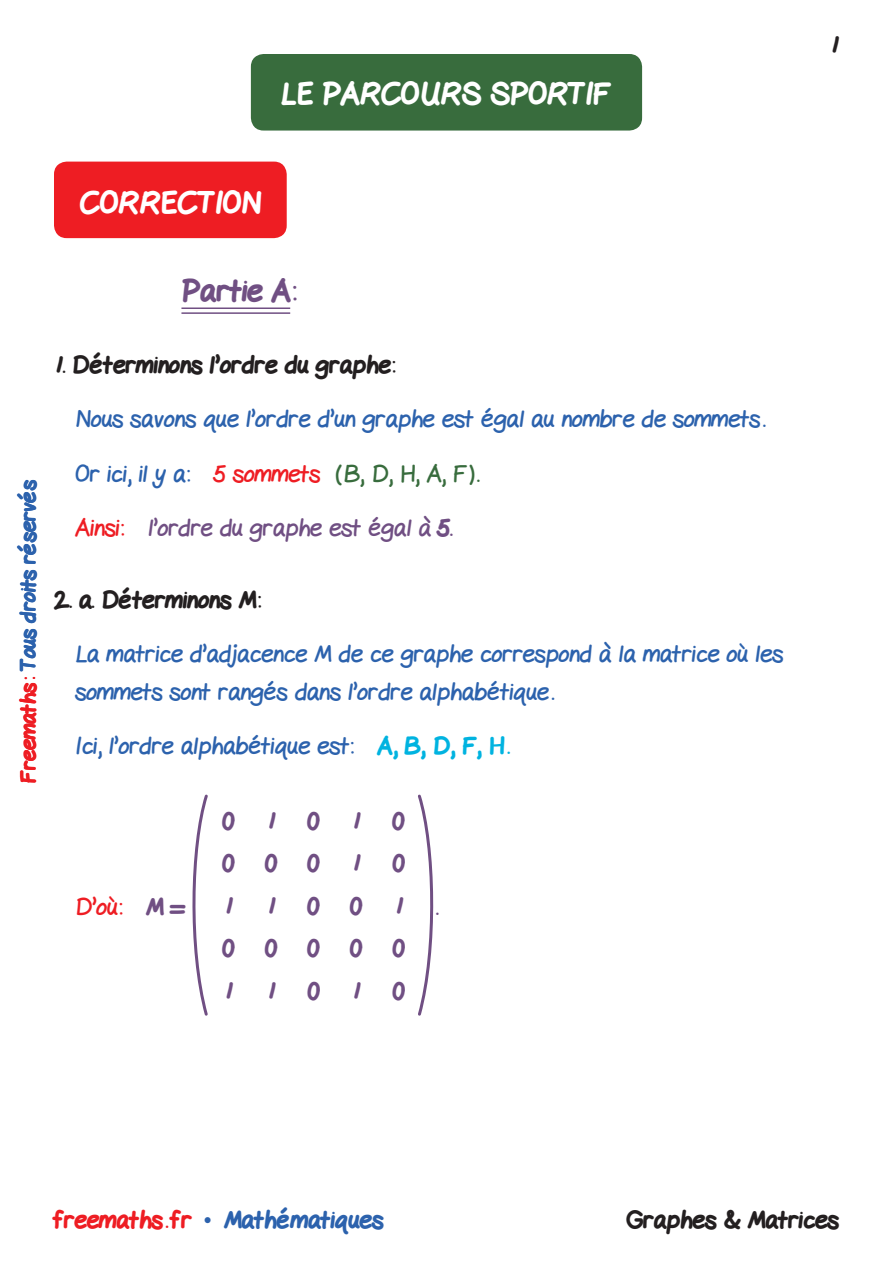
<style>
.page{position:relative;width:893px;height:1263px;background:#fff}
.page>*{position:absolute;margin:0;border:0;box-sizing:border-box;transform-origin:0 0}
.t1{font:800 30px "Gel Pen";color:#fff}
.t2{font:800 30px "Gel Pen";color:#704f83}
.Texte{font:24px/37.5px "Gel Pen";color:#2c62ad}
.Sous_titre{font:800 24px "Gel Pen";color:#231f20}
.Texte-2{font:24px "Gel Pen";color:#386c3d}
.Texte-3{font:24px "Gel Pen";color:#704f83}
.t3{font:800 24px "Gel Pen";color:#2c62ad}
.Texte-4{font:800 24px "Gel Pen";color:#704f83}
.Texte-5{font:24px "Gel Pen";color:#ee1d23}
.t4{font:800 21px "Gel Pen";letter-spacing:-.01em;color:#2c62ad}
.s1{color:#ee1d23}
.s2{color:#2c62ad}
.s3{font-weight:800}
.s4{font-weight:800;color:#00b3e0}
.s5{font-weight:800;color:#704f83}
.s6{font-family:"Times New Roman";font-weight:400}
</style>
<div class="page">
<div style="left:54px;top:162px;width:233px;height:76px;background:#ee1d23;border-radius:13px"></div>
<div style="left:251px;top:54px;width:391px;height:77px;background:#386c3d;border-radius:13px"></div>
<svg style="left:192px;top:794px;width:16px;height:222px"></svg>
<svg style="left:418px;top:794px;width:16px;height:222px"></svg>
<hr style="left:181px;top:312px;width:109px;height:2px;background:#704f83">
<hr style="left:181px;top:307px;width:109px;height:2px;background:#704f83">
<p class="t1" style="left:281px;top:71px;width:332px">LE PARCOURS SPORTIF</p>
<p class="t1" style="left:80px;top:179px;width:183px">CORRECTION</p>
<p class="t2" style="left:182px;top:268px;width:116px">Partie A:</p>
<p class="t4" style="left:12px;top:783px;width:305px;rotate:-90deg"><span class="s1">Freemaths:</span> Tous droits réservés</p>
<p class="Sous_titre" style="left:54px;top:346px;width:343px">1. Déterminons l’ordre du graphe:</p>
<p class="Texte" style="left:75px;top:398px;width:692px">Nous savons que l’ordre d’un graphe est égal au nombre de sommets .</p>
<p class="Texte-2" style="left:75px;top:454px;width:406px"><span class="s2">Or ici, il y a:</span> <span class="s1">5 sommets</span> (B, D, H, A, F) .</p>
<p class="Texte-3" style="left:75px;top:508px;width:379px"><span class="s1">Ainsi:</span> l’ordre du graphe est égal à <span class="s3">5</span>.</p>
<p class="Sous_titre" style="left:54px;top:581px;width:208px">2. a. Déterminons M:</p>
<p class="Texte" style="left:75px;top:633px;width:709px">La matrice d’adjacence M de ce graphe correspond à la matrice où les sommets sont rangés dans l’ordre alphabétique .</p>
<p class="Texte" style="left:75px;top:725px;width:436px">Ici, l’ordre alphabétique est: <span class="s4">A, B, D, F, H.</span></p>
<p class="Texte-5" style="left:75px;top:887px;width:112px">D’où: <span class="s5">M =</span></p>
<p class="Texte-4" style="left:223px;top:802px;width:14px">0</p>
<p class="Texte-4" style="left:267px;top:802px;width:10px">1</p>
<p class="Texte-4" style="left:308px;top:802px;width:14px">0</p>
<p class="Texte-4" style="left:352px;top:802px;width:10px">1</p>
<p class="Texte-4" style="left:393px;top:802px;width:14px">0</p>
<p class="Texte-4" style="left:223px;top:844px;width:14px">0</p>
<p class="Texte-4" style="left:265px;top:844px;width:14px">0</p>
<p class="Texte-4" style="left:308px;top:844px;width:14px">0</p>
<p class="Texte-4" style="left:352px;top:844px;width:10px">1</p>
<p class="Texte-4" style="left:393px;top:844px;width:14px">0</p>
<p class="Texte-4" style="left:224px;top:887px;width:10px">1</p>
<p class="Texte-4" style="left:267px;top:887px;width:10px">1</p>
<p class="Texte-4" style="left:308px;top:887px;width:14px">0</p>
<p class="Texte-4" style="left:350px;top:887px;width:14px">0</p>
<p class="Texte-4" style="left:394px;top:887px;width:10px">1</p>
<p class="Texte-4" style="left:223px;top:929px;width:14px">0</p>
<p class="Texte-4" style="left:265px;top:929px;width:14px">0</p>
<p class="Texte-4" style="left:308px;top:929px;width:14px">0</p>
<p class="Texte-4" style="left:350px;top:929px;width:14px">0</p>
<p class="Texte-4" style="left:393px;top:929px;width:14px">0</p>
<p class="Texte-4" style="left:224px;top:972px;width:10px">1</p>
<p class="Texte-4" style="left:267px;top:972px;width:10px">1</p>
<p class="Texte-4" style="left:308px;top:972px;width:14px">0</p>
<p class="Texte-4" style="left:352px;top:972px;width:10px">1</p>
<p class="Texte-4" style="left:393px;top:972px;width:14px">0</p>
<p class="Texte-4" style="left:436px;top:888px;width:4px">.</p>
<p class="Sous_titre" style="left:830px;top:26px;width:10px">1</p>
<p class="t3" style="left:54px;top:1201px;width:331px"><span class="s1">freemaths . fr</span> <span class="s6">•</span> Mathématiques</p>
<p class="Sous_titre" style="left:626px;top:1201px;width:214px">Graphes &amp; Matrices</p>
</div>
